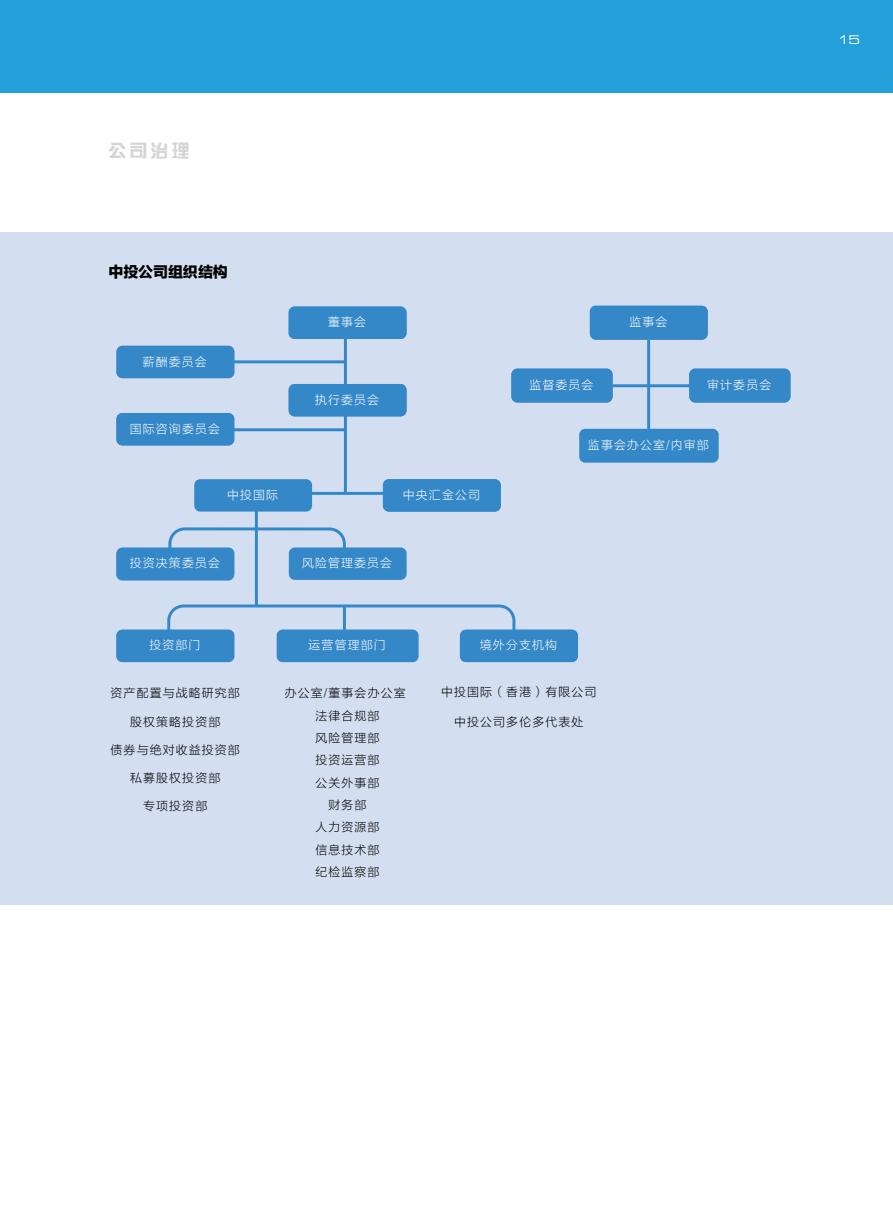
<style>
.page{position:relative;width:893px;height:1212px;background:#fff}
.page>*{position:absolute;margin:0;border:0;box-sizing:border-box;transform-origin:0 0}
.t1{font:18px "FZZYK GBK1 0";color:#d5d5d7}
.t2{font:15px "FZLTTHK GBK1 0";letter-spacing:-.005em;color:#000}
.t3{font:12px "Eurostile LT Std Ex 2";color:#fff}
.t4{font:11.85px/22.4px "FZLTXHK GBK1 0";letter-spacing:.1em;color:#000;text-align:center}
.t5{font:11.85px "FZLTXHK GBK1 0";letter-spacing:.1em;color:#fff}
</style>
<div class="page">
<div style="left:0;top:0;width:893px;height:93px;background:#239fda"></div>
<div style="left:0;top:232px;width:893px;height:672px;background:#d3def1"></div>
<svg style="left:168px;top:527px;width:178px;height:42px"></svg>
<hr style="left:344px;top:316px;width:3px;height:177px;background:#3588c8">
<hr style="left:255px;top:511px;width:3px;height:95px;background:#3588c8">
<hr style="left:230px;top:360px;width:115px;height:3px;background:#3588c8">
<hr style="left:229px;top:428px;width:117px;height:3px;background:#3588c8">
<hr style="left:230px;top:492px;width:160px;height:3px;background:#3588c8">
<svg style="left:166px;top:603px;width:351px;height:44px"></svg>
<hr style="left:647px;top:340px;width:3px;height:92px;background:#3588c8">
<hr style="left:603px;top:384px;width:91px;height:3px;background:#3588c8">
<svg style="left:289px;top:306px;width:117px;height:33px"></svg>
<div style="left:289px;top:547px;width:118px;height:33px;background:#3588c8;border-radius:6px"></div>
<div style="left:116px;top:346px;width:118px;height:32px;background:#3588c8;border-radius:6px"></div>
<div style="left:289px;top:384px;width:118px;height:32px;background:#3588c8;border-radius:6px"></div>
<div style="left:289px;top:307px;width:118px;height:32px;background:#3588c8;border-radius:6px"></div>
<div style="left:117px;top:413px;width:117px;height:32px;background:#3588c8;border-radius:6px"></div>
<div style="left:194px;top:479px;width:118px;height:33px;background:#3588c8;border-radius:6px"></div>
<div style="left:117px;top:547px;width:117px;height:33px;background:#3588c8;border-radius:6px"></div>
<div style="left:117px;top:630px;width:117px;height:32px;background:#3588c8;border-radius:6px"></div>
<div style="left:277px;top:630px;width:141px;height:32px;background:#3588c8;border-radius:6px"></div>
<div style="left:460px;top:630px;width:118px;height:32px;background:#3588c8;border-radius:6px"></div>
<div style="left:383px;top:479px;width:118px;height:33px;background:#3588c8;border-radius:6px"></div>
<div style="left:579px;top:429px;width:140px;height:34px;background:#3588c8;border-radius:6px"></div>
<div style="left:511px;top:369px;width:102px;height:33px;background:#3588c8;border-radius:6px"></div>
<div style="left:590px;top:306px;width:118px;height:34px;background:#3588c8;border-radius:6px"></div>
<div style="left:689px;top:369px;width:101px;height:33px;background:#3588c8;border-radius:6px"></div>
<h1 class="t1" style="left:108px;top:141px;width:83px">公司治理</h1>
<p class="t2" style="left:109px;top:264px;width:121px">中投公司组织结构</p>
<p class="t5" style="left:143px;top:355px;width:65px">薪酬委员会</p>
<p class="t5" style="left:130px;top:422px;width:92px">国际咨询委员会</p>
<p class="t5" style="left:328px;top:316px;width:39px">董事会</p>
<p class="t5" style="left:315px;top:393px;width:65px">执行委员会</p>
<p class="t5" style="left:227px;top:488px;width:52px">中投国际</p>
<p class="t5" style="left:403px;top:488px;width:79px">中央汇金公司</p>
<p class="t5" style="left:130px;top:557px;width:92px">投资决策委员会</p>
<p class="t5" style="left:302px;top:557px;width:92px">风险管理委员会</p>
<p class="t5" style="left:629px;top:316px;width:39px">监事会</p>
<p class="t5" style="left:529px;top:378px;width:65px">监督委员会</p>
<p class="t5" style="left:707px;top:378px;width:65px">审计委员会</p>
<p class="t5" style="left:588px;top:439px;width:122px">监事会办公室/内审部</p>
<p class="t5" style="left:149px;top:639px;width:52px">投资部门</p>
<p class="t5" style="left:309px;top:639px;width:79px">运营管理部门</p>
<p class="t5" style="left:480px;top:639px;width:79px">境外分支机构</p>
<p class="t4" style="left:111px;top:682px;width:131px">资产配置与战略研究部</p>
<p class="t4" style="left:130px;top:711px;width:92px">股权策略投资部</p>
<p class="t4" style="left:111px;top:739px;width:131px">债券与绝对收益投资部</p>
<p class="t4" style="left:130px;top:767px;width:92px">私募股权投资部</p>
<p class="t4" style="left:143px;top:795px;width:65px">专项投资部</p>
<p class="t4" style="left:285px;top:682px;width:122px">办公室/董事会办公室法律合规部</p>
<p class="t4" style="left:441px;top:681px;width:157px">中投国际（香港）有限公司</p>
<p class="t4" style="left:454px;top:711px;width:131px">中投公司多伦多代表处</p>
<p class="t4" style="left:315px;top:727px;width:65px">风险管理部投资运营部公关外事部财务部<br>人力资源部信息技术部纪检监察部</p>
<p class="t3" style="left:838px;top:31px;width:24px">15</p>
</div>
